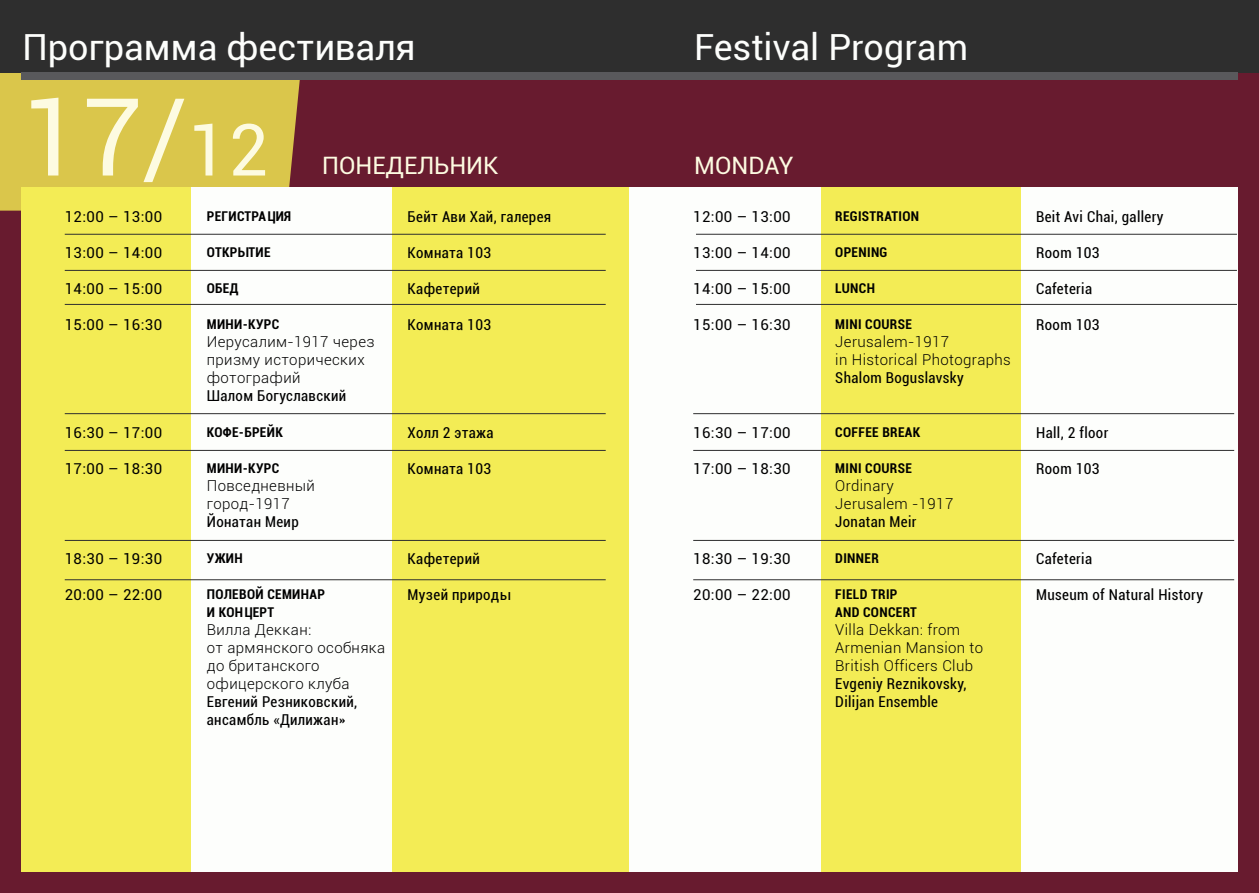
<style>
.page{position:relative;width:1259px;height:893px;background:#681b2f}
.page>*{position:absolute;margin:0;border:0;box-sizing:border-box;transform-origin:0 0}
.t1{font:108px "Roboto";color:#fdfbe1}
.t2{font:36px "Roboto";color:#fdfefc}
.t3{font:24px "Roboto";color:#fdfbe1}
.t4{font:condensed 15px/18px "Roboto";letter-spacing:.025em;color:#000}
.t5{font:300 15px/18px "Roboto";letter-spacing:.025em;color:#000}
.t6{font:15px "Roboto";letter-spacing:.025em;color:#000}
.t7{font:700 condensed 13.5px/18px "Roboto";letter-spacing:.025em;color:#000}
.s1{font-size:72px}
</style>
<div class="page">
<div style="left:0;top:72px;width:308px;height:139px;background:#dac64b"></div>
<div style="left:21px;top:188px;width:1217px;height:684px;background:#f3ec55"></div>
<div style="left:629px;top:188px;width:192px;height:683px;background:#fdfefc"></div>
<div style="left:1021px;top:188px;width:217px;height:683px;background:#fdfefc"></div>
<div style="left:191px;top:188px;width:201px;height:683px;background:#fdfefc"></div>
<div style="left:0;top:0;width:1259px;height:72px;background:#2e2e2e"></div>
<div style="left:21px;top:72px;width:1216px;height:8px;background:#59595c"></div>
<hr style="left:65px;top:234px;width:541px;height:1px;background:#2e2e2e">
<hr style="left:696px;top:234px;width:541px;height:1px;background:#2e2e2e">
<hr style="left:65px;top:270px;width:541px;height:1px;background:#2e2e2e">
<hr style="left:696px;top:270px;width:541px;height:1px;background:#2e2e2e">
<hr style="left:65px;top:304px;width:541px;height:1px;background:#2e2e2e">
<hr style="left:696px;top:304px;width:541px;height:1px;background:#2e2e2e">
<hr style="left:65px;top:540px;width:541px;height:1px;background:#2e2e2e">
<hr style="left:65px;top:579px;width:541px;height:1px;background:#2e2e2e">
<hr style="left:65px;top:450px;width:541px;height:1px;background:#2e2e2e">
<hr style="left:65px;top:413px;width:541px;height:1px;background:#2e2e2e">
<hr style="left:693px;top:540px;width:541px;height:1px;background:#2e2e2e">
<hr style="left:693px;top:579px;width:541px;height:1px;background:#2e2e2e">
<hr style="left:693px;top:450px;width:541px;height:1px;background:#2e2e2e">
<hr style="left:693px;top:413px;width:541px;height:1px;background:#2e2e2e">
<h2 class="t2" style="left:22px;top:22px;width:395px">Программа фестиваля</h2>
<h2 class="t2" style="left:650px;top:22px;width:141px">Lectures</h2>
<h1 class="t1" style="left:21px;top:61px;width:249px">17/<span class="s1">12</span></h1>
<h2 class="t2" style="left:694px;top:22px;width:275px">Festival Program</h2>
<h2 class="t2" style="left:22px;top:22px;width:128px">Лекции</h2>
<h3 class="t3" style="left:322px;top:149px;width:178px">ПОНЕДЕЛЬНИК</h3>
<h3 class="t3" style="left:694px;top:149px;width:101px">MONDAY</h3>
<p class="t6" style="left:65px;top:206px;width:99px">12:00 – 13:00</p>
<p class="t6" style="left:65px;top:242px;width:99px">13:00 – 14:00</p>
<p class="t6" style="left:65px;top:278px;width:99px">14:00 – 15:00</p>
<p class="t6" style="left:65px;top:314px;width:99px">15:00 – 16:30</p>
<p class="t6" style="left:65px;top:422px;width:99px">16:30 – 17:00</p>
<p class="t6" style="left:65px;top:458px;width:99px">17:00 – 18:30</p>
<p class="t6" style="left:65px;top:548px;width:99px">18:30 – 19:30</p>
<p class="t6" style="left:65px;top:584px;width:99px">20:00 – 22:00</p>
<p class="t7" style="left:207px;top:207px;width:86px">РЕГИСТРАЦИЯ</p>
<p class="t7" style="left:207px;top:243px;width:65px">ОТКРЫТИЕ</p>
<p class="t7" style="left:207px;top:279px;width:33px">ОБЕД</p>
<p class="t7" style="left:207px;top:315px;width:74px">МИНИ-КУРC</p>
<p class="t5" style="left:207px;top:332px;width:169px">Иерусалим-1917 через призму исторических фотографий</p>
<p class="t4" style="left:207px;top:386px;width:141px">Шалом Богуславский</p>
<p class="t7" style="left:207px;top:423px;width:78px">КОФЕ-БРЕЙК</p>
<p class="t7" style="left:207px;top:459px;width:74px">МИНИ-КУРC</p>
<p class="t5" style="left:207px;top:476px;width:110px">Повседневный город-1917</p>
<p class="t4" style="left:207px;top:512px;width:93px">Йонатан Меир</p>
<p class="t7" style="left:207px;top:549px;width:37px">УЖИН</p>
<p class="t7" style="left:207px;top:585px;width:120px">ПОЛЕВОЙ СЕМИНАР<br>И КОНЦЕРТ</p>
<p class="t5" style="left:207px;top:620px;width:180px">Вилла Деккан:<br>от армянского особняка до британского офицерского клуба</p>
<p class="t4" style="left:207px;top:692px;width:152px">Евгений Резниковский, ансамбль «Дилижан»</p>
<p class="t4" style="left:408px;top:207px;width:145px">Бейт Ави Хай, галерея</p>
<p class="t4" style="left:408px;top:243px;width:85px">Комната 103</p>
<p class="t4" style="left:408px;top:279px;width:74px">Кафетерий</p>
<p class="t4" style="left:408px;top:315px;width:85px">Комната 103</p>
<p class="t4" style="left:408px;top:423px;width:87px">Холл 2 этажа</p>
<p class="t4" style="left:408px;top:459px;width:85px">Комната 103</p>
<p class="t4" style="left:408px;top:549px;width:74px">Кафетерий</p>
<p class="t4" style="left:408px;top:585px;width:104px">Музей природы</p>
<p class="t6" style="left:693px;top:206px;width:99px">12:00 – 13:00</p>
<p class="t6" style="left:693px;top:242px;width:99px">13:00 – 14:00</p>
<p class="t6" style="left:693px;top:278px;width:99px">14:00 – 15:00</p>
<p class="t6" style="left:693px;top:314px;width:99px">15:00 – 16:30</p>
<p class="t6" style="left:693px;top:422px;width:99px">16:30 – 17:00</p>
<p class="t6" style="left:693px;top:458px;width:99px">17:00 – 18:30</p>
<p class="t6" style="left:693px;top:548px;width:99px">18:30 – 19:30</p>
<p class="t6" style="left:693px;top:584px;width:99px">20:00 – 22:00</p>
<p class="t7" style="left:835px;top:207px;width:85px">REGISTRATION</p>
<p class="t7" style="left:835px;top:243px;width:54px">OPENING</p>
<p class="t7" style="left:835px;top:279px;width:41px">LUNCH</p>
<p class="t7" style="left:835px;top:315px;width:78px">MINI COURSE</p>
<p class="t5" style="left:835px;top:332px;width:177px">Jerusalem-1917<br>in Historical Photographs</p>
<p class="t4" style="left:835px;top:368px;width:130px">Shalom Boguslavsky</p>
<p class="t7" style="left:835px;top:423px;width:87px">COFFEE BREAK</p>
<p class="t7" style="left:835px;top:459px;width:78px">MINI COURSE</p>
<p class="t5" style="left:835px;top:476px;width:119px">Ordinary<br>Jerusalem -1917</p>
<p class="t4" style="left:835px;top:512px;width:83px">Jonatan Meir</p>
<p class="t7" style="left:835px;top:549px;width:45px">DINNER</p>
<p class="t7" style="left:835px;top:585px;width:83px">FIELD TRIP<br>AND CONCERT</p>
<p class="t5" style="left:835px;top:620px;width:149px">Villa Dekkan: from<br>Armenian Mansion to<br>British Officers Club</p>
<p class="t4" style="left:835px;top:674px;width:133px">Evgeniy Reznikovsky,<br>Dilijan Ensemble</p>
<p class="t4" style="left:1036px;top:207px;width:129px">Beit Avi Chai, gallery</p>
<p class="t4" style="left:1036px;top:243px;width:65px">Room 103</p>
<p class="t4" style="left:1036px;top:279px;width:57px">Cafeteria</p>
<p class="t4" style="left:1036px;top:315px;width:65px">Room 103</p>
<p class="t4" style="left:1036px;top:423px;width:74px">Hall, 2 floor</p>
<p class="t4" style="left:1036px;top:459px;width:65px">Room 103</p>
<p class="t4" style="left:1036px;top:549px;width:57px">Cafeteria</p>
<p class="t4" style="left:1036px;top:585px;width:168px">Museum of Natural History</p>
</div>
